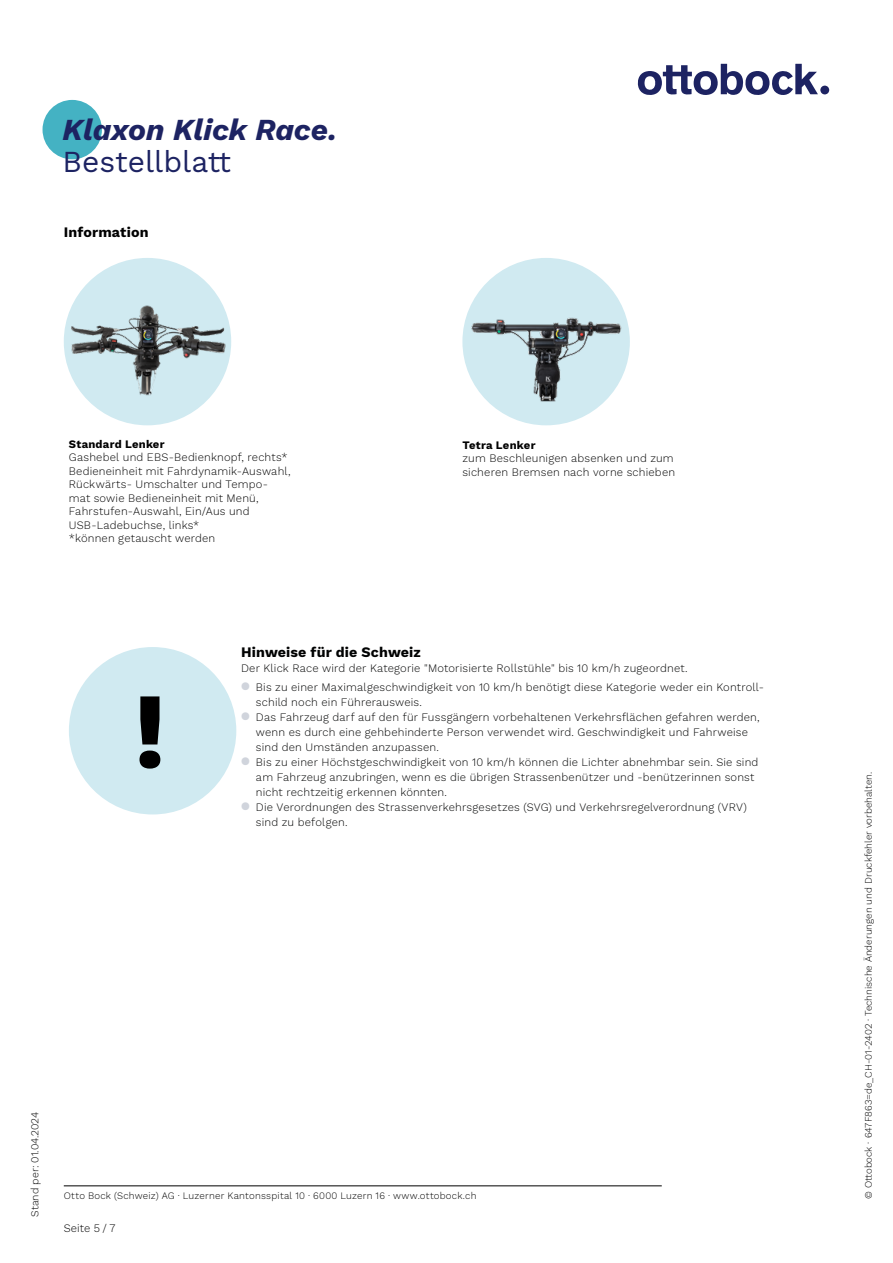
<style>
.page{position:relative;width:893px;height:1263px;background:#fff}
.page>*{position:absolute;margin:0;border:0;box-sizing:border-box;transform-origin:0 0}
.t1{font:700 108px "Work Sans";color:#000}
.t2{font:italic 700 30px "Work Sans";color:#1d2362}
.t3{font:30px "Work Sans";color:#1d2362}
.t4{font:700 14.25px "Work Sans";letter-spacing:.01em;color:#010202}
.t5{font:700 14.25px "Work Sans";letter-spacing:.01em;color:#000}
.t6{font:300 11.25px/15px "Work Sans";letter-spacing:.015em;color:#010202}
.t7{font:300 11.25px/13.5px "Work Sans";letter-spacing:.015em;color:#000}
.t8{font:700 11.25px "Work Sans";letter-spacing:.02em;color:#000}
.t9{font:300 10.5px "Work Sans";color:#000}
.t10{font:300 9.75px "Work Sans";color:#000}
.t11{font:300 9.75px "Work Sans";letter-spacing:.02em;color:#000}
.s1{font-weight:400;color:#d0d4dc}
</style>
<div class="page">
<hr style="left:64px;top:1185px;width:598px;height:1px;background:#000">
<div style="left:820px;top:86px;width:9px;height:8px;background:#1d2362;border-radius:50%"></div>
<svg style="left:638px;top:64px;width:180px;height:31px"></svg>
<div style="left:43px;top:100px;width:59px;height:59px;background:#44b2c3;border-radius:50%"></div>
<img style="left:66px;top:263px;width:163px;height:162px">
<div style="left:462px;top:258px;width:168px;height:167px;background:#d0eaf1;border-radius:50%"></div>
<img style="left:465px;top:276px;width:160px;height:149px">
<div style="left:69px;top:647px;width:167px;height:167px;background:#d0eaf1;border-radius:50%"></div>
<h2 class="t2" style="left:63px;top:107px;width:276px">Klaxon Klick Race.</h2>
<h2 class="t3" style="left:63px;top:139px;width:170px">Bestellblatt</h2>
<p class="t5" style="left:64px;top:221px;width:86px">Information</p>
<p class="t8" style="left:69px;top:435px;width:97px">Standard Lenker</p>
<p class="t7" style="left:69px;top:450px;width:223px">Gashebel und EBS-Bedienknopf, rechts* Bedieneinheit mit Fahrdynamik-Auswahl, Rückwärts- Umschalter und Tempo&shy;mat sowie Bedieneinheit mit Menü, Fahrstufen-Auswahl, Ein/Aus und USB-Ladebuchse, links*<br>*können getauscht werden</p>
<p class="t8" style="left:462px;top:436px;width:75px">Tetra Lenker</p>
<p class="t7" style="left:462px;top:451px;width:214px">zum Beschleunigen absenken und zum sicheren Bremsen nach vorne schieben</p>
<h1 class="t1" style="left:134px;top:649px;width:34px">!</h1>
<p class="t4" style="left:241px;top:641px;width:181px">Hinweise für die Schweiz</p>
<p class="t6" style="left:241px;top:660px;width:448px">Der Klick Race wird der Kategorie "Motorisierte Rollstühle" bis 10 km/h zugeordnet.</p>
<p class="t6" style="left:256px;top:680px;width:509px;text-indent:-15px"><span class="s1">●</span> Bis zu einer Maximalgeschwindigkeit von 10 km/h benötigt diese Kategorie weder ein Kontroll&shy;schild noch ein Führerausweis.</p>
<p class="t6" style="left:256px;top:710px;width:505px;text-indent:-15px"><span class="s1">●</span> Das Fahrzeug darf auf den für Fussgängern vorbehaltenen Verkehrsflächen gefahren werden, wenn es durch eine gehbehinderte Person verwendet wird. Geschwindigkeit und Fahrweise sind den Umständen anzupassen.</p>
<p class="t6" style="left:256px;top:755px;width:504px;text-indent:-15px"><span class="s1">●</span> Bis zu einer Höchstgeschwindigkeit von 10 km/h können die Lichter abnehmbar sein. Sie sind am Fahrzeug anzubringen, wenn es die übrigen Strassenbenützer und -benützerinnen sonst nicht rechtzeitig erkennen könnten.</p>
<p class="t6" style="left:256px;top:800px;width:492px;text-indent:-15px"><span class="s1">●</span> Die Verordnungen des Strassenverkehrsgesetzes (SVG) und Verkehrsregelverordnung (VRV) sind zu befolgen.</p>
<p class="t9" style="left:27px;top:1217px;width:106px;rotate:-90deg">Stand per: 01.04.2024</p>
<p class="t11" style="left:64px;top:1188px;width:414px">Otto Bock (Schweiz) AG · Luzerner Kantonsspital 10 · 6000 Luzern 16 · www.ottobock.ch</p>
<p class="t7" style="left:64px;top:1221px;width:53px">Seite 5 / 7</p>
<p class="t10" style="left:861px;top:1199px;width:429px;rotate:-90deg">© Ottobock · 647F863=de_CH-01-2402 · Technische Änderungen und Druckfehler vorbehalten.</p>
</div>
